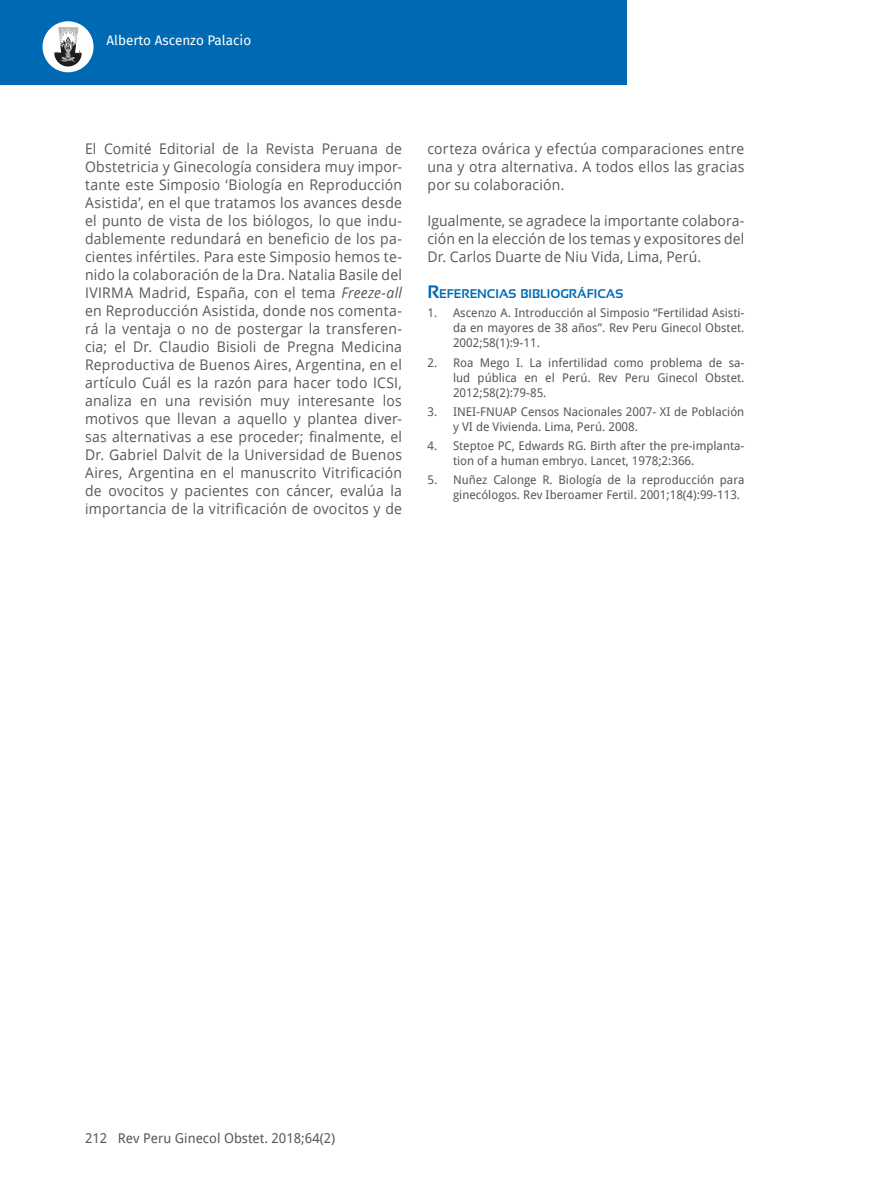
<style>
.page{position:relative;width:872px;height:1191px;background:#fff}
.page>*{position:absolute;margin:0;border:0;box-sizing:border-box;transform-origin:0 0}
.t1{font:14.7px/18px "Open Sans";letter-spacing:.015em;color:#575756;text-align:justify;scale:.95 1}
.t2{font:13.5px "Droid Sans";color:#575756}
.t3{font:13.5px "Fira Sans";color:#fff}
.t4{font:700 12.6px "Sansation";color:#0069b4}
.t5{font:12px/15px "Droid Sans";color:#575756}
.s1{font-style:italic}
.s2{font-size:18px}
</style>
<div class="page">
<div style="left:0;top:0;width:626px;height:85px;background:#0069b4"></div>
<div style="left:43px;top:21px;width:51px;height:51px;background:#fff;border-radius:50%"></div>
<svg style="left:54px;top:27px;width:28px;height:40px"></svg>
<p class="t3" style="left:106px;top:30px;width:146px">Alberto Ascenzo Palacio</p>
<p class="t1" style="left:85px;top:139px;width:335px">El Comité Editorial de la Revista Peruana de Obstetricia y Ginecología considera muy impor&shy;tante este Simposio ‘Biología en Reproducción Asistida’, en el que tratamos los avances desde el punto de vista de los biólogos, lo que indu&shy;dablemente redundará en beneficio de los pa&shy;cientes infértiles. Para este Simposio hemos te&shy;nido la colaboración de la Dra. Natalia Basile del IVIRMA Madrid, España, con el tema <span class="s1">Freeze-all </span>en Reproducción Asistida, donde nos comenta&shy;rá la ventaja o no de postergar la transferen&shy;cia; el Dr. Claudio Bisioli de Pregna Medicina Reproductiva de Buenos Aires, Argentina, en el artículo Cuál es la razón para hacer todo ICSI, analiza en una revisión muy interesante los motivos que llevan a aquello y plantea diver&shy;sas alternativas a ese proceder; finalmente, el Dr. Gabriel Dalvit de la Universidad de Buenos Aires, Argentina en el manuscrito Vitrificación de ovocitos y pacientes con cáncer, evalúa la importancia de la vitrificación de ovocitos y de</p>
<p class="t1" style="left:427px;top:139px;width:335px">corteza ovárica y efectúa comparaciones entre una y otra alternativa. A todos ellos las gracias por su colaboración.</p>
<p class="t1" style="left:427px;top:211px;width:335px">Igualmente, se agradece la importante colabora&shy;ción en la elección de los temas y expositores del Dr. Carlos Duarte de Niu Vida, Lima, Perú.</p>
<p class="t4" style="left:427px;top:287px;width:197px"><span class="s2">R</span>EFERENCIAS BIBLIOGRÁFICAS</p>
<p class="t5" style="left:453px;top:305px;width:293px;text-align:justify;text-indent:-26px">1. Ascenzo A. Introducción al Simposio “Fertilidad Asisti&shy;da en mayores de 38 años”. Rev Peru Ginecol Obstet.<br>2002;58(1):9-11.</p>
<p class="t5" style="left:453px;top:354px;width:293px;text-align:justify;text-indent:-26px">2. Roa Mego I. La infertilidad como problema de sa&shy;lud pública en el Perú. Rev Peru Ginecol Obstet.<br>2012;58(2):79-85.</p>
<p class="t5" style="left:453px;top:404px;width:293px;text-indent:-26px">3. INEI-FNUAP Censos Nacionales 2007- XI de Población y VI de Vivienda. Lima, Perú. 2008.</p>
<p class="t5" style="left:453px;top:438px;width:293px;text-indent:-26px">4. Steptoe PC, Edwards RG. Birth after the pre-implanta&shy;tion of a human embryo. Lancet, 1978;2:366.</p>
<p class="t5" style="left:453px;top:472px;width:293px;text-indent:-26px">5. Nuñez Calonge R. Biología de la reproducción para ginecólogos. Rev Iberoamer Fertil. 2001;18(4):99-113.</p>
<p class="t2" style="left:85px;top:1128px;width:252px">212 Rev Peru Ginecol Obstet. 2018;64(2)</p>
</div>
